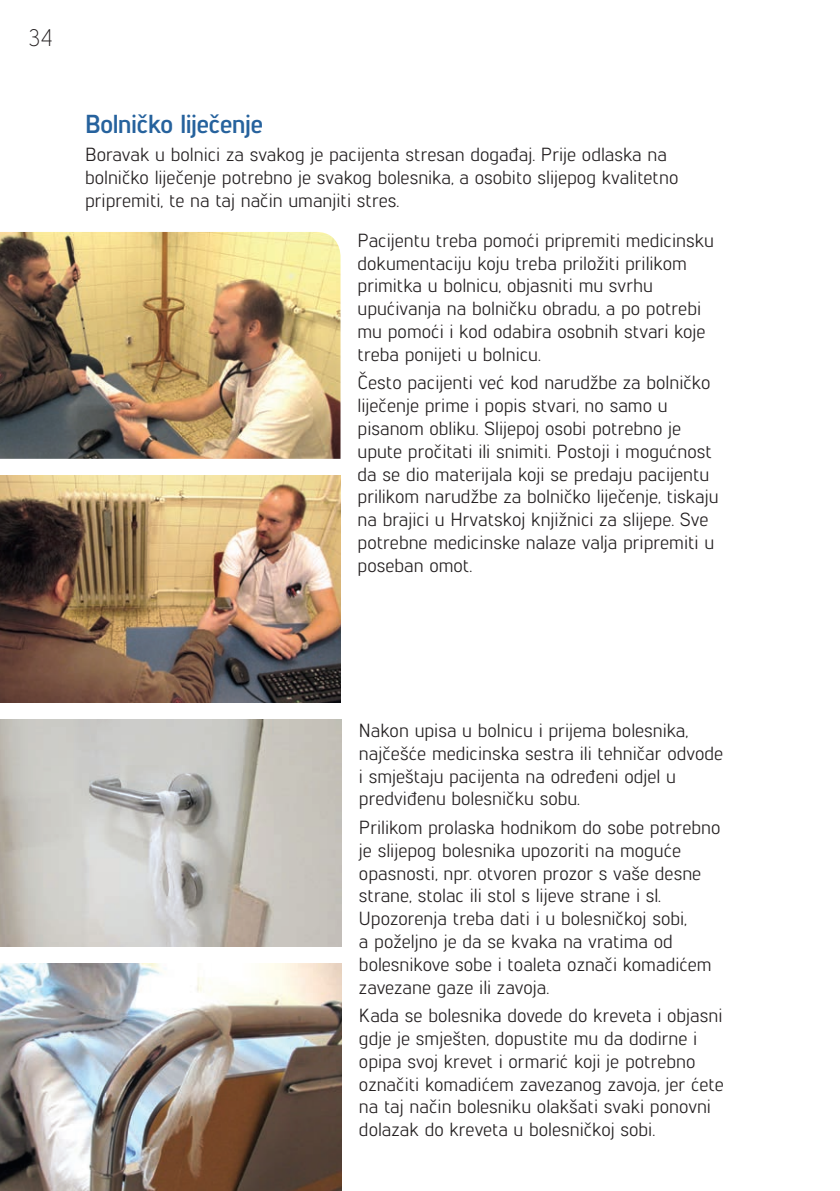
<style>
.page{position:relative;width:840px;height:1191px;background:#fff}
.page>*{position:absolute;margin:0;border:0;box-sizing:border-box;transform-origin:0 0}
.t1{font:700 26px "Lintel";letter-spacing:-.01em;color:#26629d}
.t2{font:300 24px "Lintel";color:#231f20}
.t3{font:19px/22.8px "Lintel";color:#231f20}
</style>
<div class="page">
<img style="left:0;top:232px;width:340px;height:227px">
<img style="left:0;top:476px;width:340px;height:226px">
<img style="left:0;top:719px;width:342px;height:227px">
<img style="left:0;top:963px;width:342px;height:228px">
<p class="t2" style="left:28px;top:22px;width:26px">34</p>
<h1 class="t1" style="left:85px;top:106px;width:179px">Bolničko liječenje</h1>
<p class="t3" style="left:85px;top:142px;width:594px">Boravak u bolnici za svakog je pacijenta stresan događaj. Prije odlaska na bolničko liječenje potrebno je svakog bolesnika, a osobito slijepog kvalitetno pripremiti, te na taj način umanjiti stres.</p>
<p class="t3" style="left:357px;top:228px;width:358px">Pacijentu treba pomoći pripremiti medicinsku dokumentaciju koju treba priložiti prilikom primitka u bolnicu, objasniti mu svrhu upućivanja na bolničku obradu, a po potrebi mu pomoći i kod odabira osobnih stvari koje treba ponijeti u bolnicu.</p>
<p class="t3" style="left:357px;top:370px;width:362px">Često pacijenti već kod narudžbe za bolničko liječenje prime i popis stvari, no samo u pisanom obliku. Slijepoj osobi potrebno je upute pročitati ili snimiti. Postoji i mogućnost da se dio materijala koji se predaju pacijentu prilikom narudžbe za bolničko liječenje, tiskaju na brajici u Hrvatskoj knjižnici za slijepe. Sve potrebne medicinske nalaze valja pripremiti u poseban omot.</p>
<p class="t3" style="left:359px;top:718px;width:365px">Nakon upisa u bolnicu i prijema bolesnika, najčešće medicinska sestra ili tehničar odvode i smještaju pacijenta na određeni odjel u predviđenu bolesničku sobu.</p>
<p class="t3" style="left:359px;top:815px;width:363px">Prilikom prolaska hodnikom do sobe potrebno je slijepog bolesnika upozoriti na moguće opasnosti, npr. otvoren prozor s vaše desne strane, stolac ili stol s lijeve strane i sl.<br>Upozorenja treba dati i u bolesničkoj sobi,<br>a poželjno je da se kvaka na vratima od bolesnikove sobe i toaleta označi komadićem zavezane gaze ili zavoja.</p>
<p class="t3" style="left:359px;top:1003px;width:366px">Kada se bolesnika dovede do kreveta i objasni gdje je smješten, dopustite mu da dodirne i opipa svoj krevet i ormarić koji je potrebno označiti komadićem zavezanog zavoja, jer ćete na taj način bolesniku olakšati svaki ponovni dolazak do kreveta u bolesničkoj sobi.</p>
</div>
